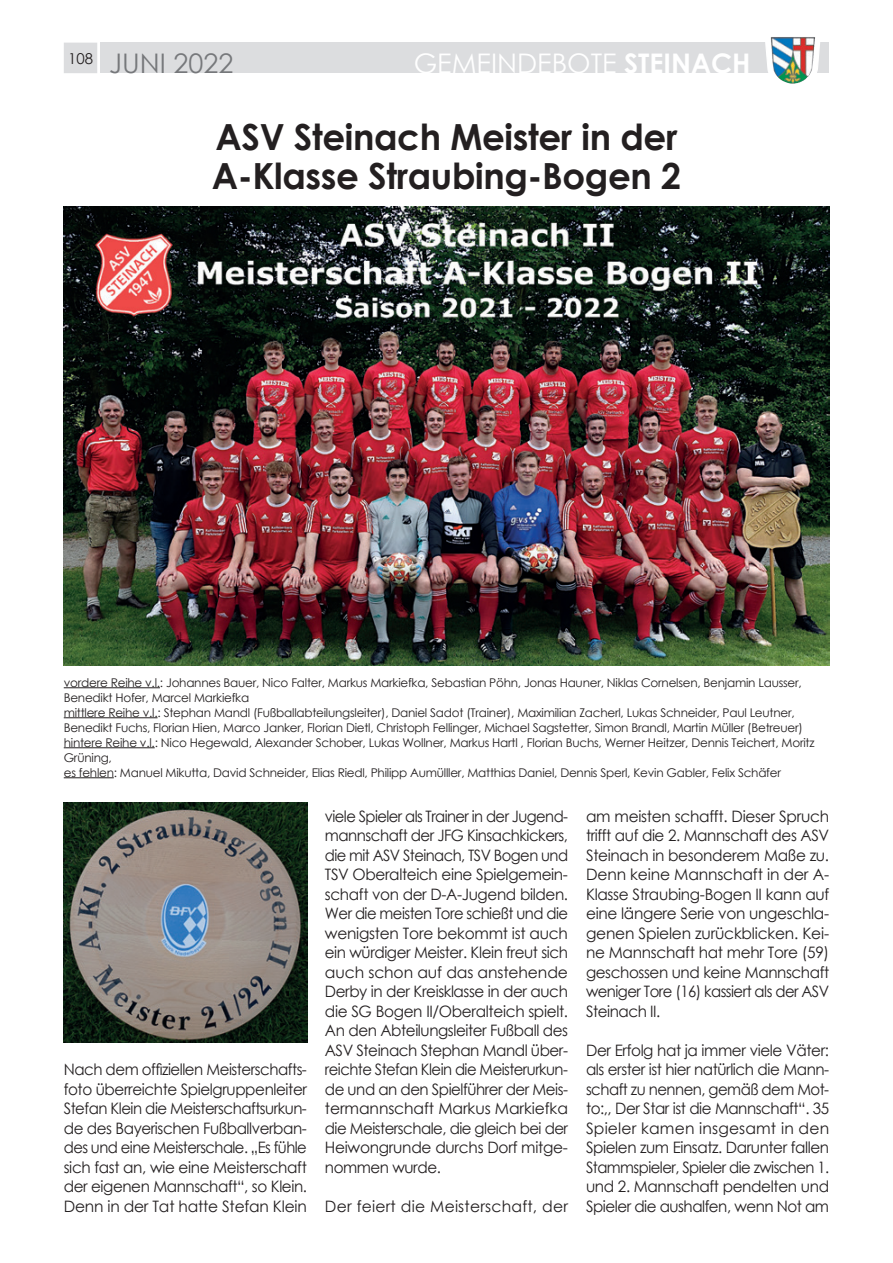
<style>
.page{position:relative;width:893px;height:1263px;background:#fff}
.page>*{position:absolute;margin:0;border:0;box-sizing:border-box;transform-origin:0 0}
.t1{font:700 36px/39px "Century Gothic";letter-spacing:-.01em;color:#231f20}
.t2{font:27px "Century Gothic";color:#fff}
.t3{font:27px "Century Gothic";color:#76787b}
.t4{font:15.75px/19.5px "Century Gothic";letter-spacing:-.025em;color:#231f20;text-align:justify}
.t5{font:15.75px/19.5px "Century Gothic";letter-spacing:-.025em;color:#231f20;text-align:justify;scale:.93 1}
.t6{font:15.75px/19.5px "Century Gothic";letter-spacing:-.025em;color:#231f20;text-align:justify;scale:.95 1}
.t7{font:15.75px "Century Gothic";letter-spacing:.015em;color:#231f20}
.t8{font:12px/15px "Century Gothic";letter-spacing:-.02em;color:#231f20}
.s1{font-weight:700}
</style>
<div class="page">
<img style="left:64px;top:206px;width:765px;height:460px">
<hr style="left:64px;top:687px;width:96px;height:1px;background:#231f20">
<hr style="left:64px;top:717px;width:94px;height:1px;background:#231f20">
<hr style="left:64px;top:747px;width:91px;height:1px;background:#231f20">
<hr style="left:64px;top:777px;width:50px;height:1px;background:#231f20">
<img style="left:64px;top:802px;width:244px;height:240px">
<div style="left:101px;top:43px;width:728px;height:30px;background:#dcdddf"></div>
<div style="left:64px;top:43px;width:33px;height:30px;background:#dcdddf"></div>
<svg style="left:764px;top:37px;width:57px;height:36px"></svg>
<img style="left:771px;top:37px;width:44px;height:47px">
<h2 class="t3" style="left:68px;top:45px;width:167px"><sup>108</sup> JUNI 2022</h2>
<h2 class="t2" style="left:414px;top:45px;width:338px">GEMEINDEBOTE <span class="s1">STEINACH</span></h2>
<h1 class="t1" style="left:212px;top:116px;width:471px">ASV Steinach Meister in der<br>A-Klasse Straubing-Bogen 2</h1>
<p class="t8" style="left:64px;top:675px;width:752px">vordere Reihe v.l.: Johannes Bauer, Nico Falter, Markus Markiefka, Sebastian Pöhn, Jonas Hauner, Niklas Cornelsen, Benjamin Lausser, Benedikt Hofer, Marcel Markiefka<br>mittlere Reihe v.l.: Stephan Mandl (Fußballabteilungsleiter), Daniel Sadot (Trainer), Maximilian Zacherl, Lukas Schneider, Paul Leutner, Benedikt Fuchs, Florian Hien, Marco Janker, Florian Dietl, Christoph Fellinger, Michael Sagstetter, Simon Brandl, Martin Müller (Betreuer) hintere Reihe v.l.: Nico Hegewald, Alexander Schober, Lukas Wollner, Markus Hartl , Florian Buchs, Werner Heitzer, Dennis Teichert, Moritz Grüning,<br>es fehlen: Manuel Mikutta, David Schneider, Elias Riedl, Philipp Aumülller, Matthias Daniel, Dennis Sperl, Kevin Gabler, Felix Schäfer</p>
<p class="t6" style="left:64px;top:1059px;width:258px">Nach dem offiziellen Meisterschafts&shy;foto überreichte Spielgruppenleiter Stefan Klein die Meisterschaftsurkun&shy;de des Bayerischen Fußballverban&shy;des und eine Meisterschale. „Es fühle sich fast an, wie eine Meisterschaft der eigenen Mannschaft“, so Klein.<br>Denn in der Tat hatte Stefan Klein</p>
<p class="t5" style="left:325px;top:806px;width:263px">viele Spieler als Trainer in der Jugend&shy;mannschaft der JFG Kinsachkickers, die mit ASV Steinach, TSV Bogen und TSV Oberalteich eine Spielgemein&shy;schaft von der D-A-Jugend bilden.<br>Wer die meisten Tore schießt und die wenigsten Tore bekommt ist auch ein würdiger Meister. Klein freut sich auch schon auf das anstehende Derby in der Kreisklasse in der auch die SG Bogen II/Oberalteich spielt.<br>An den Abteilungsleiter Fußball des ASV Steinach Stephan Mandl über&shy;reichte Stefan Klein die Meisterurkun&shy;de und an den Spielführer der Meis&shy;termannschaft Markus Markiefka die Meisterschale, die gleich bei der Heiwongrunde durchs Dorf mitge&shy;nommen wurde.</p>
<h3 class="t7" style="left:325px;top:1195px;width:245px">Der feiert die Meisterschaft, der</h3>
<p class="t4" style="left:586px;top:806px;width:245px">am meisten schafft. Dieser Spruch trifft auf die 2. Mannschaft des ASV Steinach in besonderem Maße zu.<br>Denn keine Mannschaft in der A-Klasse Straubing-Bogen II kann auf eine längere Serie von ungeschla&shy;genen Spielen zurückblicken. Kei&shy;ne Mannschaft hat mehr Tore (59) geschossen und keine Mannschaft weniger Tore (16) kassiert als der ASV Steinach II.</p>
<p class="t4" style="left:586px;top:1040px;width:245px">Der Erfolg hat ja immer viele Väter: als erster ist hier natürlich die Mann&shy;schaft zu nennen, gemäß dem Mot&shy;to:,, Der Star ist die Mannschaft“. 35<br>Spieler kamen insgesamt in den Spielen zum Einsatz. Darunter fallen Stammspieler, Spieler die zwischen 1. und 2. Mannschaft pendelten und Spieler die aushalfen, wenn Not am</p>
</div>
